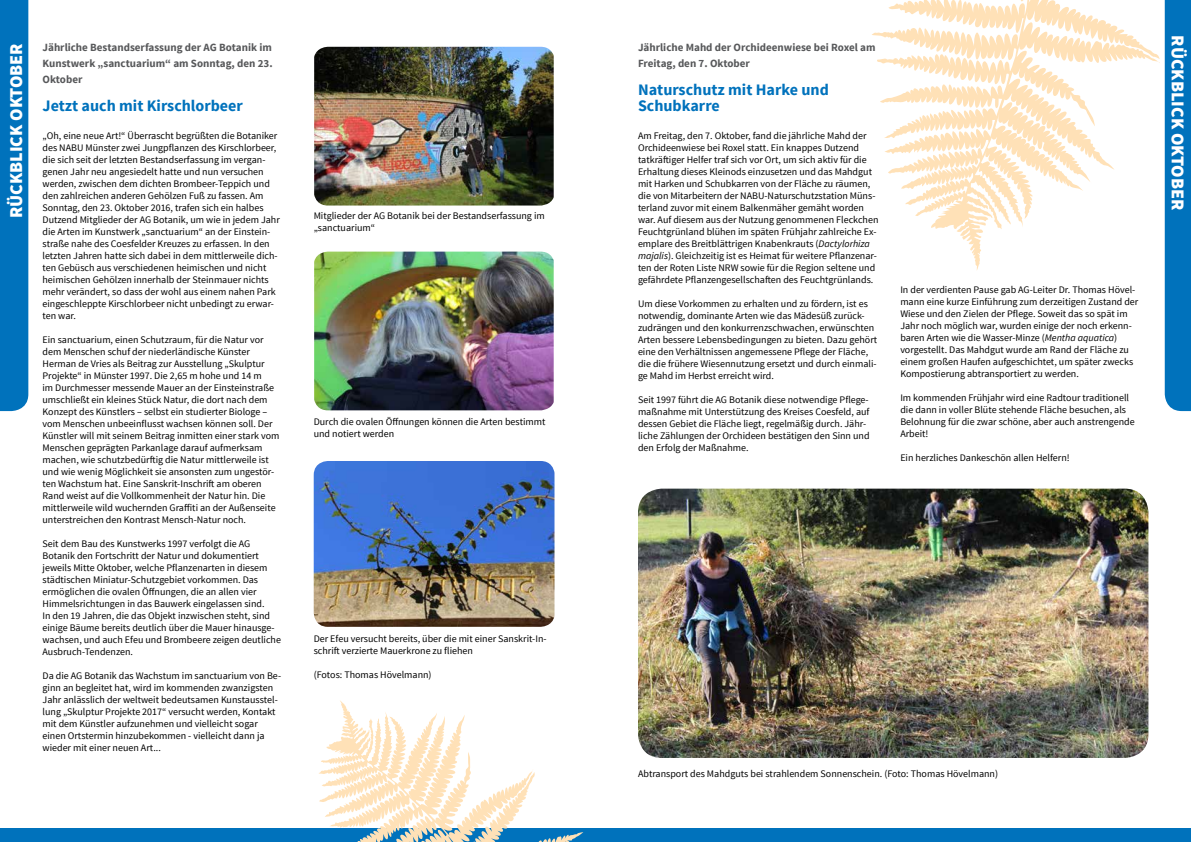
<style>
.page{position:relative;width:1191px;height:842px;background:#fff}
.page>*{position:absolute;margin:0;border:0;box-sizing:border-box;transform-origin:0 0}
.t1{font:900 18px "Source Sans Pro";color:#fff}
.t2{font:700 16px/16px "Source Sans Pro";color:#0072bc}
.t3{font:700 11px/16px "Source Sans Pro";color:#58595b;text-align:justify}
.t4{font:10px/12px "Source Sans Pro";color:#000}
.s1{font-style:italic}
</style>
<div class="page">
<div style="left:1164px;top:0;width:27px;height:411px;background:#0072bc"></div>
<img style="left:314px;top:47px;width:239px;height:159px">
<div style="left:0;top:828px;width:1191px;height:14px;background:#0072bc"></div>
<div style="left:0;top:0;width:28px;height:411px;background:#0072bc"></div>
<img style="left:314px;top:461px;width:240px;height:166px">
<img style="left:314px;top:252px;width:239px;height:158px">
<img style="left:638px;top:489px;width:510px;height:269px">
<svg style="left:319px;top:700px;width:326px;height:142px"></svg>
<svg style="left:872px;top:0;width:307px;height:271px"></svg>
<h1 class="t1" style="left:4px;top:218px;width:176px;rotate:-90deg">RÜCKBLICK OKTOBER</h1>
<p class="t3" style="left:638px;top:40px;width:239px">Jährliche Mahd der Orchideenwiese bei Roxel am<br>Freitag, den 7. Oktober</p>
<p class="t3" style="left:43px;top:40px;width:232px">Jährliche Bestandserfassung der AG Botanik im Kunstwerk „sanctuarium“ am Sonntag, den 23.<br>Oktober</p>
<h2 class="t2" style="left:43px;top:98px;width:202px">Jetzt auch mit Kirschlorbeer</h2>
<p class="t4" style="left:43px;top:130px;width:239px">„Oh, eine neue Art!“ Überrascht begrüßten die Botaniker des NABU Münster zwei Jungpflanzen des Kirschlorbeer, die sich seit der letzten Bestandserfassung im vergan&shy;genen Jahr neu angesiedelt hatte und nun versuchen werden, zwischen dem dichten Brombeer-Teppich und den zahlreichen anderen Gehölzen Fuß zu fassen. Am Sonntag, den 23. Oktober 2016, trafen sich ein halbes Dutzend Mitglieder der AG Botanik, um wie in jedem Jahr die Arten im Kunstwerk „sanctuarium“ an der Einstein&shy;straße nahe des Coesfelder Kreuzes zu erfassen. In den letzten Jahren hatte sich dabei in dem mittlerweile dich&shy;ten Gebüsch aus verschiedenen heimischen und nicht heimischen Gehölzen innerhalb der Steinmauer nichts mehr verändert, so dass der wohl aus einem nahen Park eingeschleppte Kirschlorbeer nicht unbedingt zu erwar&shy;ten war.</p>
<p class="t4" style="left:43px;top:334px;width:238px">Ein sanctuarium, einen Schutzraum, für die Natur vor dem Menschen schuf der niederländische Künster Herman de Vries als Beitrag zur Ausstellung „Skulptur Projekte“ in Münster 1997. Die 2,65 m hohe und 14 m<br>im Durchmesser messende Mauer an der Einsteinstraße umschließt ein kleines Stück Natur, die dort nach dem Konzept des Künstlers – selbst ein studierter Biologe – vom Menschen unbeeinflusst wachsen können soll. Der Künstler will mit seinem Beitrag inmitten einer stark vom Menschen geprägten Parkanlage darauf aufmerksam machen, wie schutzbedürftig die Natur mittlerweile ist und wie wenig Möglichkeit sie ansonsten zum ungestör&shy;ten Wachstum hat. Eine Sanskrit-Inschrift am oberen Rand weist auf die Vollkommenheit der Natur hin. Die mittlerweile wild wuchernden Graffiti an der Außenseite unterstreichen den Kontrast Mensch-Natur noch.</p>
<p class="t4" style="left:43px;top:538px;width:240px">Seit dem Bau des Kunstwerks 1997 verfolgt die AG Botanik den Fortschritt der Natur und dokumentiert jeweils Mitte Oktober, welche Pflanzenarten in diesem städtischen Miniatur-Schutzgebiet vorkommen. Das ermöglichen die ovalen Öffnungen, die an allen vier Himmelsrichtungen in das Bauwerk eingelassen sind.<br>In den 19 Jahren, die das Objekt inzwischen steht, sind einige Bäume bereits deutlich über die Mauer hinausge&shy;wachsen, und auch Efeu und Brombeere zeigen deutliche Ausbruch-Tendenzen.</p>
<p class="t4" style="left:43px;top:670px;width:240px">Da die AG Botanik das Wachstum im sanctuarium von Be&shy;ginn an begleitet hat, wird im kommenden zwanzigsten Jahr anlässlich der weltweit bedeutsamen Kunstausstel&shy;lung „Skulptur Projekte 2017“ versucht werden, Kontakt mit dem Künstler aufzunehmen und vielleicht sogar einen Ortstermin hinzubekommen - vielleicht dann ja wieder mit einer neuen Art...</p>
<h2 class="t2" style="left:638px;top:82px;width:192px">Naturschutz mit Harke und<br>Schubkarre</h2>
<p class="t4" style="left:638px;top:130px;width:242px">Am Freitag, den 7. Oktober, fand die jährliche Mahd der Orchideenwiese bei Roxel statt. Ein knappes Dutzend tatkräftiger Helfer traf sich vor Ort, um sich aktiv für die Erhaltung dieses Kleinods einzusetzen und das Mahdgut mit Harken und Schubkarren von der Fläche zu räumen, die von Mitarbeitern der NABU-Naturschutzstation Müns&shy;terland zuvor mit einem Balkenmäher gemäht worden war. Auf diesem aus der Nutzung genommenen Fleckchen Feuchtgrünland blühen im späten Frühjahr zahlreiche Ex&shy;emplare des Breitblättrigen Knabenkrauts (<span class="s1">Dactylorhiza majalis</span>). Gleichzeitig ist es Heimat für weitere Pflanzenar&shy;ten der Roten Liste NRW sowie für die Region seltene und gefährdete Pflanzengesellschaften des Feuchtgrünlands.</p>
<p class="t4" style="left:638px;top:298px;width:241px">Um diese Vorkommen zu erhalten und zu fördern, ist es notwendig, dominante Arten wie das Mädesüß zurück&shy;zudrängen und den konkurrenzschwachen, erwünschten Arten bessere Lebensbedingungen zu bieten. Dazu gehört eine den Verhältnissen angemessene Pflege der Fläche, die die frühere Wiesennutzung ersetzt und durch einmali&shy;ge Mahd im Herbst erreicht wird.</p>
<p class="t4" style="left:638px;top:394px;width:233px">Seit 1997 führt die AG Botanik diese notwendige Pflege&shy;maßnahme mit Unterstützung des Kreises Coesfeld, auf dessen Gebiet die Fläche liegt, regelmäßig durch. Jähr&shy;liche Zählungen der Orchideen bestätigen den Sinn und den Erfolg der Maßnahme.</p>
<p class="t4" style="left:314px;top:210px;width:232px">Mitglieder der AG Botanik bei der Bestandserfassung im „sanctuarium“</p>
<p class="t4" style="left:314px;top:416px;width:233px">Durch die ovalen Öffnungen können die Arten bestimmt und notiert werden</p>
<p class="t4" style="left:314px;top:633px;width:234px">Der Efeu versucht bereits, über die mit einer Sanskrit-In&shy;schrift verzierte Mauerkrone zu fliehen</p>
<p class="t4" style="left:314px;top:669px;width:119px">(Fotos: Thomas Hövelmann)</p>
<p class="t4" style="left:900px;top:284px;width:239px">In der verdienten Pause gab AG-Leiter Dr. Thomas Hövel&shy;mann eine kurze Einführung zum derzeitigen Zustand der Wiese und den Zielen der Pflege. Soweit das so spät im Jahr noch möglich war, wurden einige der noch erkenn&shy;baren Arten wie die Wasser-Minze (<span class="s1">Mentha aquatica</span>) vorgestellt. Das Mahdgut wurde am Rand der Fläche zu einem großen Haufen aufgeschichtet, um später zwecks Kompostierung abtransportiert zu werden.</p>
<p class="t4" style="left:900px;top:392px;width:236px">Im kommenden Frühjahr wird eine Radtour traditionell die dann in voller Blüte stehende Fläche besuchen, als Belohnung für die zwar schöne, aber auch anstrengende Arbeit!</p>
<p class="t4" style="left:900px;top:452px;width:171px">Ein herzliches Dankeschön allen Helfern!</p>
<p class="t4" style="left:638px;top:768px;width:361px">Abtransport des Mahdguts bei strahlendem Sonnenschein. (Foto: Thomas Hövelmann)</p>
<h1 class="t1" style="left:1189px;top:35px;width:176px;rotate:90deg">RÜCKBLICK OKTOBER</h1>
</div>
